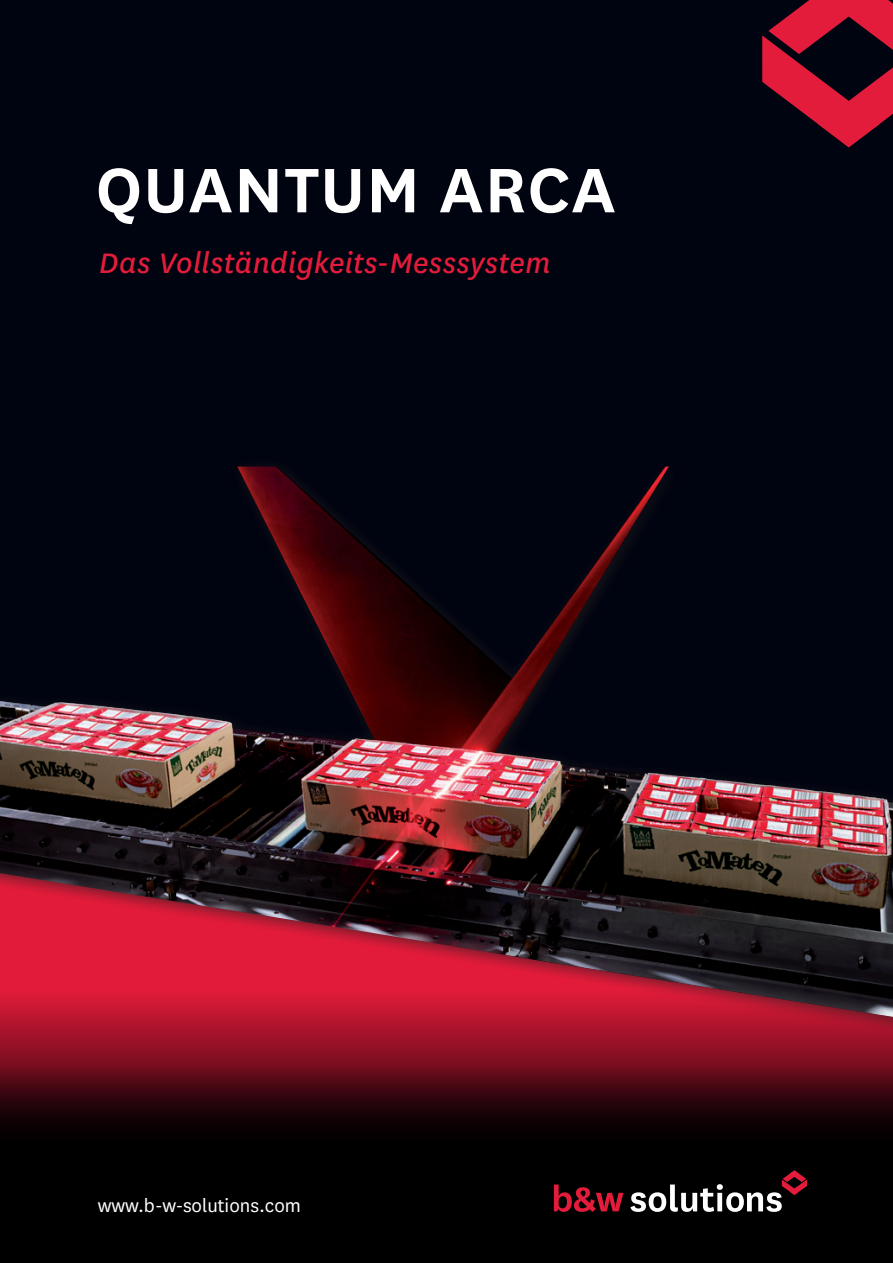
<style>
.page{position:relative;width:893px;height:1263px;background:#000310}
.page>*{position:absolute;margin:0;border:0;box-sizing:border-box;transform-origin:0 0}
.t1{font:600 73.5px "National";letter-spacing:.02em;color:#fff}
.t2{font:italic 33px "National";letter-spacing:.01em;color:#e41c3b}
.t3{font:21px "National";color:#fff}
</style>
<div class="page">
<svg style="left:0;top:1039px;width:893px;height:104px"></svg>
<div style="left:0;top:1143px;width:893px;height:120px;background:#000001"></div>
<div style="left:0;top:455px;width:893px;height:584px;background:#231f20;opacity:.7"></div>
<img style="left:0;top:466px;width:893px;height:551px">
<svg style="left:762px;top:0;width:131px;height:147px"></svg>
<svg style="left:554px;top:1184px;width:69px;height:28px"></svg>
<svg style="left:630px;top:1170px;width:177px;height:42px"></svg>
<p class="t1" style="left:96px;top:139px;width:521px">QUANTUM ARCA</p>
<p class="t2" style="left:99px;top:242px;width:453px">Das Vollständigkeits-Messsystem</p>
<p class="t3" style="left:98px;top:1192px;width:205px">www.b-w-solutions.com</p>
</div>
